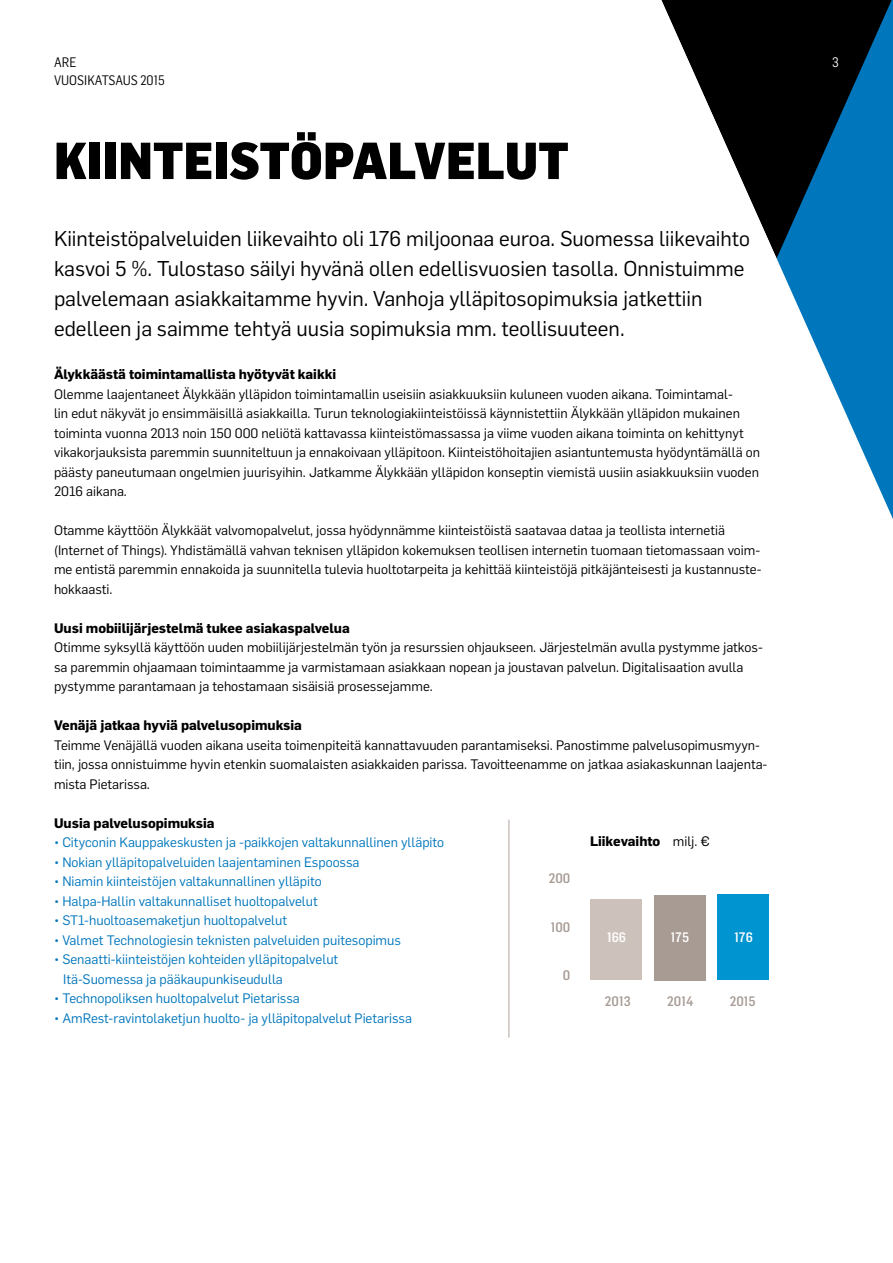
<style>
.page{position:relative;width:893px;height:1263px;background:#fff}
.page>*{position:absolute;margin:0;border:0;box-sizing:border-box;transform-origin:0 0}
.t1{font:900 51px "Flama Semicondensed";color:#000}
.t2{font:21px/30px "Flama";color:#000}
.t3{font:13.5px/19.5px "Flama";color:#000}
.t4{font:13.5px/19.5px "Flama";color:#0076bc}
.t5{font:700 13.5px "Flama";color:#000}
.t6{font:500 13.5px "Flama Semicondensed";color:#a79b94}
.t7{font:13.5px/18px "Flama Semicondensed";color:#000}
.t8{font:500 13.5px "Flama Semicondensed";color:#fff}
.t9{font:13.5px "Flama Semicondensed";color:#fff}
.s1{font-weight:400}
</style>
<div class="page">
<svg style="left:661px;top:0;width:232px;height:519px"></svg>
<div style="left:590px;top:899px;width:52px;height:81px;background:#ccc2bb"></div>
<div style="left:654px;top:895px;width:52px;height:85px;background:#a79b94"></div>
<div style="left:717px;top:894px;width:52px;height:86px;background:#0094d1"></div>
<hr style="left:508px;top:820px;width:2px;height:217px;background:#ccc2bb">
<p class="t7" style="left:54px;top:52px;width:112px">ARE<br>VUOSIKATSAUS 2015</p>
<h1 class="t1" style="left:54px;top:127px;width:516px">KIINTEISTÖPALVELUT</h1>
<p class="t2" style="left:54px;top:222px;width:697px">Kiinteistöpalveluiden liikevaihto oli 176 miljoonaa euroa. Suomessa liikevaihto kasvoi 5 %. Tulostaso säilyi hyvänä ollen edellisvuosien tasolla. Onnistuimme palvelemaan asiakkaitamme hyvin. Vanhoja ylläpitosopimuksia jatkettiin edelleen ja saimme tehtyä uusia sopimuksia mm. teollisuuteen.</p>
<p class="t5" style="left:54px;top:364px;width:284px">Älykkäästä toimintamallista hyötyvät kaikki</p>
<p class="t3" style="left:54px;top:383px;width:708px">Olemme laajentaneet Älykkään ylläpidon toimintamallin useisiin asiakkuuksiin kuluneen vuoden aikana. Toimintamal-<br>lin edut näkyvät jo ensimmäisillä asiakkailla. Turun teknologiakiinteistöissä käynnistettiin Älykkään ylläpidon mukainen toiminta vuonna 2013 noin 150 000 neliötä kattavassa kiinteistömassassa ja viime vuoden aikana toiminta on kehittynyt vikakorjauksista paremmin suunniteltuun ja ennakoivaan ylläpitoon. Kiinteistöhoitajien asiantuntemusta hyödyntämällä on päästy paneutumaan ongelmien juurisyihin. Jatkamme Älykkään ylläpidon konseptin viemistä uusiin asiakkuuksiin vuoden 2016 aikana.</p>
<p class="t3" style="left:54px;top:520px;width:709px">Otamme käyttöön Älykkäät valvomopalvelut, jossa hyödynnämme kiinteistöistä saatavaa dataa ja teollista internetiä (Internet of Things). Yhdistämällä vahvan teknisen ylläpidon kokemuksen teollisen internetin tuomaan tietomassaan voim&shy;me entistä paremmin ennakoida ja suunnitella tulevia huoltotarpeita ja kehittää kiinteistöjä pitkäjänteisesti ja kustannuste&shy;hokkaasti.</p>
<p class="t5" style="left:54px;top:618px;width:297px">Uusi mobiilijärjestelmä tukee asiakaspalvelua</p>
<p class="t3" style="left:54px;top:637px;width:710px">Otimme syksyllä käyttöön uuden mobiilijärjestelmän työn ja resurssien ohjaukseen. Järjestelmän avulla pystymme jatkos&shy;sa paremmin ohjaamaan toimintaamme ja varmistamaan asiakkaan nopean ja joustavan palvelun. Digitalisaation avulla pystymme parantamaan ja tehostamaan sisäisiä prosessejamme.</p>
<p class="t5" style="left:54px;top:715px;width:250px">Venäjä jatkaa hyviä palvelusopimuksia</p>
<p class="t3" style="left:54px;top:734px;width:715px">Teimme Venäjällä vuoden aikana useita toimenpiteitä kannattavuuden parantamiseksi. Panostimme palvelusopimusmyyn&shy;tiin, jossa onnistuimme hyvin etenkin suomalaisten asiakkaiden parissa. Tavoitteenamme on jatkaa asiakaskunnan laajenta&shy;mista Pietarissa.</p>
<p class="t5" style="left:54px;top:813px;width:162px">Uusia palvelusopimuksia</p>
<p class="t4" style="left:54px;top:832px;width:392px">• Cityconin Kauppakeskusten ja -paikkojen valtakunnallinen ylläpito</p>
<p class="t4" style="left:54px;top:851px;width:307px">• Nokian ylläpitopalveluiden laajentaminen Espoossa</p>
<p class="t4" style="left:54px;top:871px;width:269px">• Niamin kiinteistöjen valtakunnallinen ylläpito</p>
<p class="t4" style="left:54px;top:890px;width:265px">• Halpa-Hallin valtakunnalliset huoltopalvelut</p>
<p class="t4" style="left:54px;top:910px;width:235px">• ST1-huoltoasemaketjun huoltopalvelut</p>
<p class="t4" style="left:54px;top:929px;width:348px">• Valmet Technologiesin teknisten palveluiden puitesopimus</p>
<p class="t4" style="left:63px;top:949px;width:276px;text-indent:-9px">• Senaatti-kiinteistöjen kohteiden ylläpitopalvelut<br>Itä-Suomessa ja pääkaupunkiseudulla</p>
<p class="t4" style="left:54px;top:988px;width:247px">• Technopoliksen huoltopalvelut Pietarissa</p>
<p class="t4" style="left:54px;top:1007px;width:359px">• AmRest-ravintolaketjun huolto- ja ylläpitopalvelut Pietarissa</p>
<p class="t5" style="left:590px;top:831px;width:121px">Liikevaihto <span class="s1">milj. €</span></p>
<p class="t6" style="left:549px;top:870px;width:23px">200</p>
<p class="t6" style="left:551px;top:918px;width:21px">100</p>
<p class="t6" style="left:563px;top:966px;width:9px">0</p>
<p class="t8" style="left:607px;top:928px;width:21px">166</p>
<p class="t8" style="left:671px;top:928px;width:20px">175</p>
<p class="t8" style="left:734px;top:928px;width:20px">176</p>
<p class="t6" style="left:605px;top:992px;width:27px">2013</p>
<p class="t6" style="left:667px;top:992px;width:28px">2014</p>
<p class="t6" style="left:730px;top:992px;width:27px">2015</p>
<p class="t9" style="left:832px;top:53px;width:8px">3</p>
</div>
